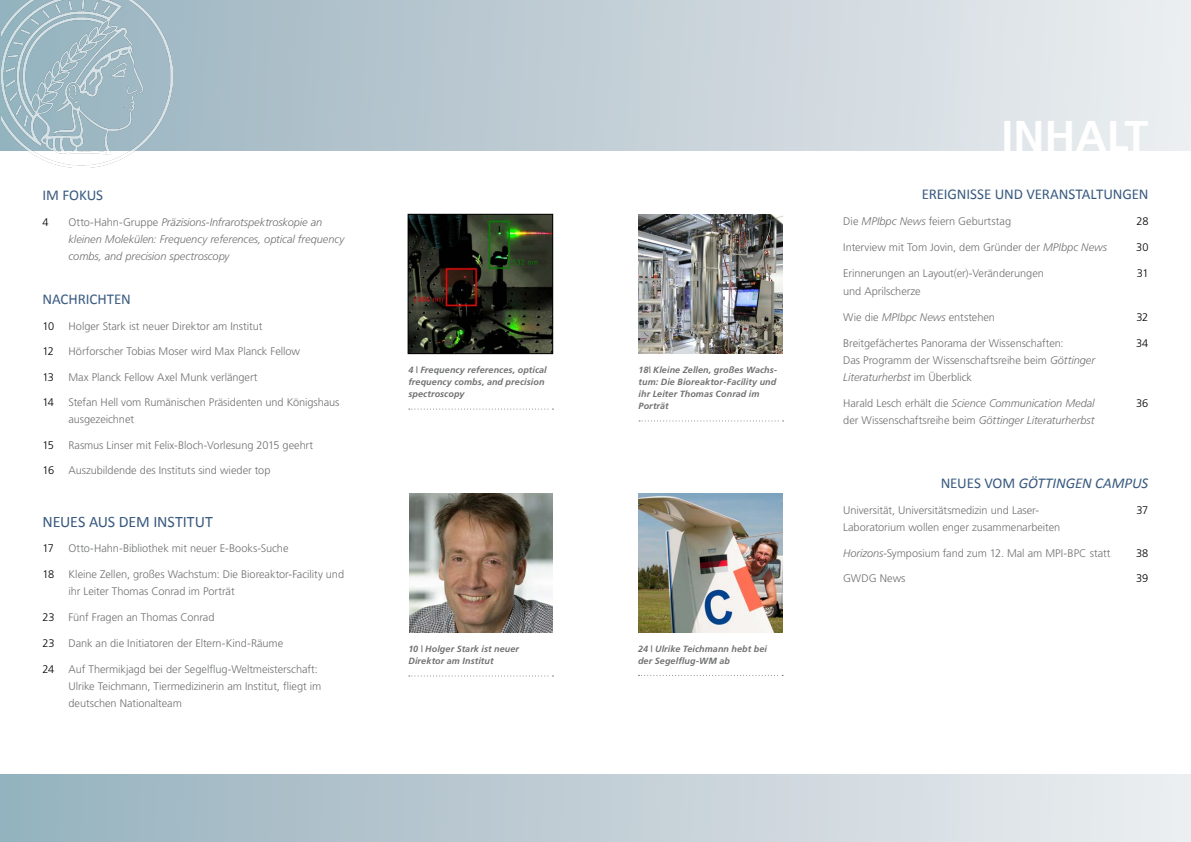
<style>
.page{position:relative;width:1191px;height:842px;background:#fff}
.page>*{position:absolute;margin:0;border:0;box-sizing:border-box;transform-origin:0 0}
.t1{font:700 43px "Frutiger";color:#fff}
.t2{font:16px "Calibri";letter-spacing:-.005em;color:#395a7f}
.t3{font:15px "Calibri";letter-spacing:-.01em;color:#395a7f}
.t4{font:italic 15px "Calibri";letter-spacing:-.005em;color:#395a7f}
.t5{font:300 11px/17px "Frutiger";letter-spacing:-.005em;color:#707172}
.t6{font:italic 300 11px/17px "Frutiger";letter-spacing:-.005em;color:#707172}
.t7{font:300 11px "Frutiger";letter-spacing:-.035em;color:#000}
.t8{font:italic 700 9px/12px "Frutiger";letter-spacing:.01em;color:#707172}
.s1{font-style:normal}
.s2{font-style:italic}
</style>
<div class="page">
<svg style="left:0;top:0;width:1191px;height:151px;background:#c7d3da"></svg>
<div style="left:0;top:774px;width:1191px;height:68px;background:linear-gradient(to right,#96b1bd,#ededf0)"></div>
<img style="left:1px;top:0;width:171px;height:167px">
<img style="left:410px;top:216px;width:141px;height:136px">
<div style="left:408px;top:214px;width:145px;height:140px;border:1px solid #000"></div>
<svg style="left:409px;top:409px;width:144px;height:1px"></svg>
<svg style="left:638px;top:675px;width:145px;height:1px"></svg>
<svg style="left:409px;top:675px;width:144px;height:1px"></svg>
<svg style="left:639px;top:420px;width:144px;height:1px"></svg>
<img style="left:638px;top:493px;width:144px;height:139px">
<img style="left:409px;top:493px;width:144px;height:139px">
<img style="left:638px;top:214px;width:144px;height:139px">
<h3 class="t3" style="left:43px;top:185px;width:62px">IM FOKUS</h3>
<p class="t7" style="left:43px;top:216px;width:8px">4</p>
<p class="t6" style="left:69px;top:214px;width:277px"><span class="s1">Otto-Hahn-Gruppe</span> Präzisions-Infrarotspektroskopie an kleinen Molekülen: Frequency references, optical frequency combs, and precision spectroscopy</p>
<h3 class="t3" style="left:43px;top:289px;width:90px">NACHRICHTEN</h3>
<p class="t7" style="left:43px;top:320px;width:13px">10</p>
<p class="t5" style="left:69px;top:318px;width:195px">Holger Stark ist neuer Direktor am Institut</p>
<p class="t7" style="left:43px;top:345px;width:13px">12</p>
<p class="t5" style="left:69px;top:343px;width:233px">Hörforscher Tobias Moser wird Max Planck Fellow</p>
<p class="t7" style="left:43px;top:371px;width:13px">13</p>
<p class="t5" style="left:69px;top:369px;width:191px">Max Planck Fellow Axel Munk verlängert</p>
<p class="t7" style="left:42px;top:396px;width:13px">14</p>
<p class="t5" style="left:69px;top:394px;width:272px">Stefan Hell vom Rumänischen Präsidenten und Königshaus ausgezeichnet</p>
<p class="t7" style="left:42px;top:439px;width:13px">15</p>
<p class="t5" style="left:69px;top:437px;width:246px">Rasmus Linser mit Felix-Bloch-Vorlesung 2015 geehrt</p>
<p class="t7" style="left:42px;top:464px;width:13px">16</p>
<p class="t5" style="left:69px;top:462px;width:203px">Auszubildende des Instituts sind wieder top</p>
<h2 class="t2" style="left:43px;top:511px;width:172px">NEUES AUS DEM INSTITUT</h2>
<p class="t7" style="left:43px;top:542px;width:13px">17</p>
<p class="t5" style="left:69px;top:540px;width:221px">Otto-Hahn-Bibliothek mit neuer E-Books-Suche</p>
<p class="t7" style="left:43px;top:568px;width:13px">18</p>
<p class="t5" style="left:69px;top:566px;width:277px">Kleine Zellen, großes Wachstum: Die Bioreaktor-Facility und ihr Leiter Thomas Conrad im Porträt</p>
<p class="t7" style="left:42px;top:611px;width:14px">23</p>
<p class="t5" style="left:69px;top:609px;width:147px">Fünf Fragen an Thomas Conrad</p>
<p class="t7" style="left:42px;top:637px;width:14px">23</p>
<p class="t5" style="left:69px;top:635px;width:216px">Dank an die Initiatoren der Eltern-Kind-Räume</p>
<p class="t7" style="left:42px;top:663px;width:13px">24</p>
<p class="t5" style="left:68px;top:661px;width:254px">Auf Thermikjagd bei der Segelflug-Weltmeisterschaft:<br>Ulrike Teichmann, Tiermedizinerin am Institut, fliegt im deutschen Nationalteam</p>
<p class="t8" style="left:408px;top:364px;width:140px">4 | Frequency references, optical frequency combs, and precision spectroscopy</p>
<p class="t8" style="left:408px;top:643px;width:112px">10 | Holger Stark ist neuer<br>Direktor am Institut</p>
<p class="t8" style="left:638px;top:364px;width:140px">18| Kleine Zellen, großes Wachs&shy;tum: Die Bioreaktor-Facility und ihr Leiter Thomas Conrad im<br>Porträt</p>
<p class="t8" style="left:638px;top:642px;width:130px">24 | Ulrike Teichmann hebt bei der Segelflug-WM ab</p>
<h1 class="t1" style="left:1001px;top:111px;width:148px">INHALT</h1>
<h3 class="t3" style="left:922px;top:185px;width:228px">EREIGNISSE UND VERANSTALTUNGEN</h3>
<p class="t5" style="left:843px;top:213px;width:169px">Die <span class="s2">MPIbpc News</span> feiern Geburtstag</p>
<p class="t7" style="left:1136px;top:215px;width:13px">28</p>
<p class="t5" style="left:843px;top:239px;width:265px">Interview mit Tom Jovin, dem Gründer der <span class="s2">MPIbpc News</span></p>
<p class="t7" style="left:1136px;top:241px;width:14px">30</p>
<p class="t5" style="left:843px;top:265px;width:202px">Erinnerungen an Layout(er)-Veränderungen</p>
<p class="t7" style="left:1136px;top:267px;width:13px">31</p>
<p class="t5" style="left:843px;top:283px;width:79px">und Aprilscherze</p>
<p class="t5" style="left:843px;top:309px;width:153px">Wie die <span class="s2">MPIbpc News</span> entstehen</p>
<p class="t7" style="left:1136px;top:311px;width:13px">32</p>
<p class="t5" style="left:843px;top:335px;width:222px">Breitgefächertes Panorama der Wissenschaften:</p>
<p class="t7" style="left:1136px;top:337px;width:14px">34</p>
<p class="t5" style="left:843px;top:352px;width:253px">Das Programm der Wissenschaftsreihe beim <span class="s2">Göttinger<br>Literaturherbst</span> im Überblick</p>
<p class="t6" style="left:843px;top:395px;width:253px"><span class="s1">Harald Lesch erhält die</span> Science Communication Medal</p>
<p class="t7" style="left:1136px;top:397px;width:14px">36</p>
<p class="t5" style="left:843px;top:412px;width:253px">der Wissenschaftsreihe beim <span class="s2">Göttinger Literaturherbst</span></p>
<h3 class="t4" style="left:940px;top:472px;width:209px"><span class="s1">NEUES VOM</span> GÖTTINGEN CAMPUS</h3>
<p class="t5" style="left:843px;top:501px;width:197px">Universität, Universitätsmedizin und Laser-</p>
<p class="t7" style="left:1136px;top:504px;width:13px">37</p>
<p class="t5" style="left:843px;top:518px;width:219px">Laboratorium wollen enger zusammenarbeiten</p>
<p class="t5" style="left:843px;top:544px;width:269px"><span class="s2">Horizons</span>-Symposium fand zum 12. Mal am MPI-BPC statt</p>
<p class="t7" style="left:1136px;top:547px;width:14px">38</p>
<p class="t5" style="left:843px;top:570px;width:64px">GWDG News</p>
<p class="t7" style="left:1136px;top:572px;width:14px">39</p>
</div>
